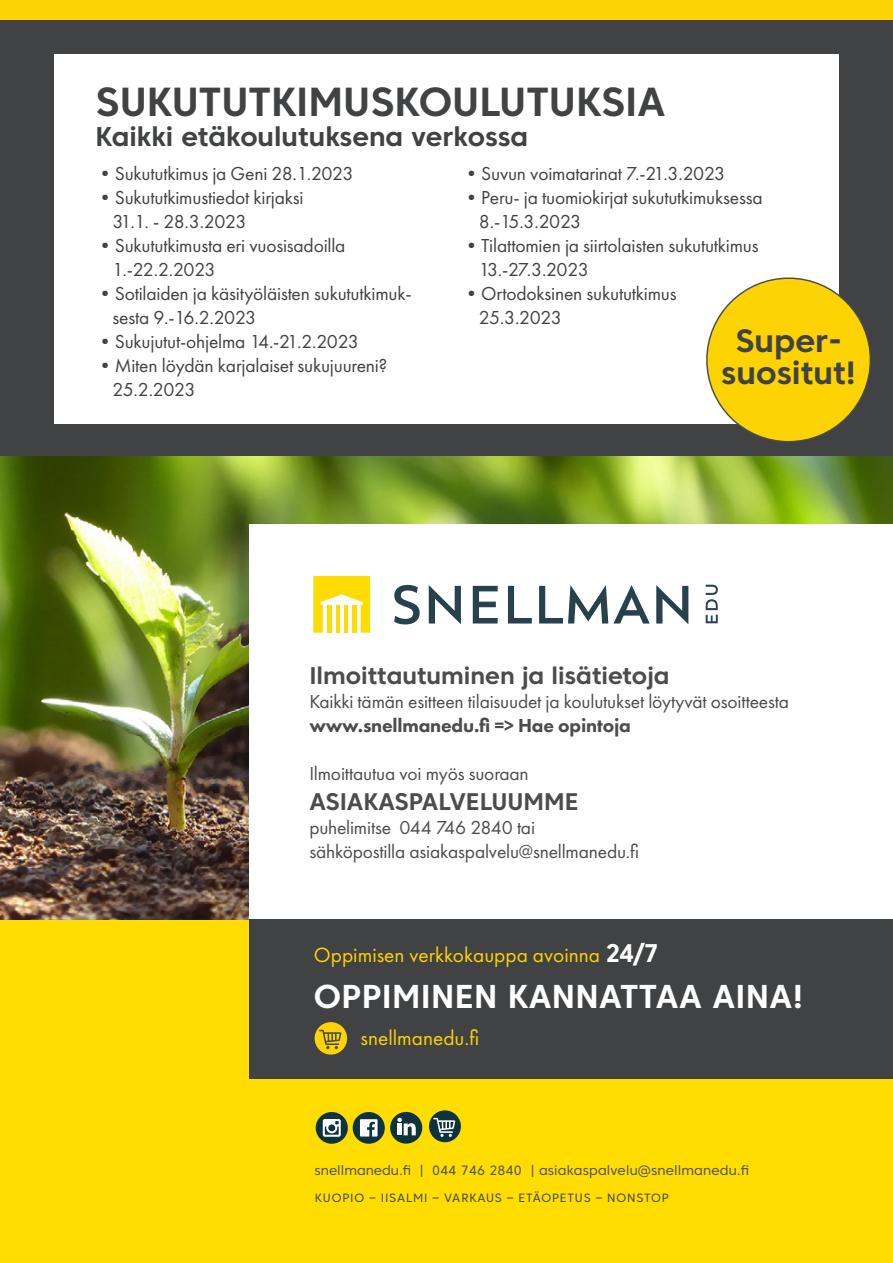
<style>
.page{position:relative;width:893px;height:1263px;background:#fff}
.page>*{position:absolute;margin:0;border:0;box-sizing:border-box;transform-origin:0 0}
.välitosake{font:700 40.5px "Core Sans C 65";color:#414243}
.t1{font:700 33px "Core Sans C 65";letter-spacing:.01em;color:#fff}
.välitosake-2{font:700 32.1px "Core Sans C 65";color:#414243}
.välitosake-3{font:700 27px "Core Sans C 65";color:#414243}
.välitosake-4{font:700 24px "Core Sans C 65";color:#4b4c4d}
.leipis{font:21.3px "Futura PT";color:#fed304}
.leipis-2{font:19.5px/24px "Futura PT";letter-spacing:-.01em;color:#414243}
.leipis-3{font:19.5px "Futura PT";letter-spacing:-.01em;color:#4b4c4d}
.leipis-4{font:800 19.5px "Futura PT";letter-spacing:-.01em;color:#4b4c4d}
.t2{font:13.5px "Core Sans C 45";letter-spacing:.01em;color:#57585a}
.välitosake-5{font:12px "Core Sans C 45";letter-spacing:.07em;color:#4b4c4d}
.s1{font-family:"Core Sans C 65";font-weight:700;font-size:25.5px;color:#fff}
</style>
<div class="page">
<div style="left:0;top:455px;width:893px;height:808px;background:#fd0"></div>
<img style="left:0;top:455px;width:893px;height:464px">
<div style="left:249px;top:524px;width:644px;height:555px;background:#fff"></div>
<svg style="left:429px;top:585px;width:32px;height:39px"></svg>
<svg style="left:473px;top:586px;width:25px;height:37px"></svg>
<svg style="left:394px;top:585px;width:26px;height:39px"></svg>
<svg style="left:508px;top:586px;width:24px;height:37px"></svg>
<svg style="left:539px;top:585px;width:111px;height:38px"></svg>
<svg style="left:656px;top:585px;width:32px;height:39px"></svg>
<svg style="left:706px;top:585px;width:12px;height:38px"></svg>
<svg style="left:313px;top:576px;width:57px;height:57px"></svg>
<hr style="left:344px;top:605px;width:4px;height:28px;background:#ffdc01">
<hr style="left:352px;top:605px;width:4px;height:28px;background:#ffdc01">
<hr style="left:336px;top:605px;width:4px;height:28px;background:#ffdc01">
<hr style="left:327px;top:605px;width:4px;height:28px;background:#ffdc01">
<div style="left:249px;top:919px;width:644px;height:160px;background:#414243"></div>
<div style="left:315px;top:1022px;width:32px;height:32px;background:#fed304;border-radius:50%"></div>
<svg style="left:319px;top:1030px;width:22px;height:19px"></svg>
<div style="left:429px;top:1110px;width:32px;height:32px;background:#0f323f;border-radius:50%"></div>
<svg style="left:433px;top:1118px;width:22px;height:19px"></svg>
<div style="left:316px;top:1112px;width:32px;height:31px;background:#0f323f;border-radius:50%"></div>
<svg style="left:323px;top:1119px;width:18px;height:18px"></svg>
<div style="left:353px;top:1112px;width:32px;height:31px;background:#0f323f;border-radius:50%"></div>
<svg style="left:360px;top:1119px;width:18px;height:17px"></svg>
<div style="left:390px;top:1112px;width:32px;height:31px;background:#0f323f;border-radius:50%"></div>
<svg style="left:397px;top:1118px;width:19px;height:17px"></svg>
<div style="left:0;top:0;width:893px;height:20px;background:#fed304"></div>
<div style="left:0;top:20px;width:893px;height:435px;background:#414243"></div>
<div style="left:54px;top:54px;width:785px;height:369px;background:#fff"></div>
<div style="left:707px;top:278px;width:163px;height:164px;background:#fed304;border-radius:50%"></div>
<p class="välitosake" style="left:96px;top:77px;width:571px">SUKUTUTKIMUSKOULUTUKSIA</p>
<p class="välitosake-3" style="left:96px;top:120px;width:434px">Kaikki etäkoulutuksena verkossa</p>
<p class="leipis-2" style="left:96px;top:161px;width:259px">•Sukututkimus ja Geni 28.1.2023</p>
<p class="leipis-2" style="left:113px;top:185px;width:193px;text-indent:-17px">•Sukututkimustiedot kirjaksi<br>31.1. - 28.3.2023</p>
<p class="leipis-2" style="left:113px;top:233px;width:235px;text-indent:-17px">•Sukututkimusta eri vuosisadoilla<br>1.-22.2.2023</p>
<p class="leipis-2" style="left:113px;top:281px;width:301px;text-indent:-17px">•Sotilaiden ja käsityöläisten sukututkimuk&shy;sesta 9.-16.2.2023</p>
<p class="leipis-2" style="left:96px;top:329px;width:265px">•Sukujutut-ohjelma 14.-21.2.2023</p>
<p class="leipis-2" style="left:113px;top:353px;width:276px;text-indent:-17px">•Miten löydän karjalaiset sukujuureni?<br>25.2.2023</p>
<p class="leipis-2" style="left:462px;top:161px;width:265px">•Suvun voimatarinat 7.-21.3.2023</p>
<p class="leipis-2" style="left:462px;top:185px;width:302px">•Peru- ja tuomiokirjat sukututkimuksessa</p>
<p class="leipis-2" style="left:479px;top:209px;width:104px">8.-15.3.2023</p>
<p class="leipis-2" style="left:462px;top:233px;width:298px">•Tilattomien ja siirtolaisten sukututkimus</p>
<p class="leipis-2" style="left:479px;top:257px;width:111px">13.-27.3.2023</p>
<p class="leipis-2" style="left:462px;top:281px;width:216px">•Ortodoksinen sukututkimus</p>
<p class="leipis-2" style="left:479px;top:305px;width:84px">25.3.2023</p>
<p class="välitosake-2" style="left:735px;top:321px;width:108px">Super-</p>
<p class="välitosake-2" style="left:721px;top:353px;width:136px">suositut!</p>
<p class="välitosake-4" style="left:309px;top:661px;width:362px">Ilmoittautuminen ja lisätietoja</p>
<p class="leipis-3" style="left:309px;top:690px;width:481px">Kaikki tämän esitteen tilaisuudet ja koulutukset löytyvät osoitteesta</p>
<p class="leipis-4" style="left:309px;top:713px;width:323px">www.snellmanedu.fi =&gt; Hae opintoja</p>
<p class="leipis-3" style="left:309px;top:762px;width:221px">Ilmoittautua voi myös suoraan</p>
<p class="välitosake-4" style="left:309px;top:787px;width:271px">ASIAKASPALVELUUMME</p>
<p class="leipis-3" style="left:309px;top:816px;width:227px">puhelimitse 044 746 2840 tai</p>
<p class="leipis-3" style="left:309px;top:840px;width:331px">sähköpostilla asiakaspalvelu@snellmanedu.fi</p>
<p class="leipis" style="left:314px;top:942px;width:346px">Oppimisen verkkokauppa avoinna <span class="s1">24/7</span></p>
<p class="t1" style="left:314px;top:976px;width:491px">OPPIMINEN KANNATTAA AINA!</p>
<p class="leipis" style="left:361px;top:1025px;width:120px">snellmanedu.fi</p>
<p class="t2" style="left:315px;top:1162px;width:436px">snellmanedu.fi | 044 746 2840 | asiakaspalvelu@snellmanedu.fi</p>
<p class="välitosake-5" style="left:315px;top:1190px;width:355px">KUOPIO – IISALMI – VARKAUS – ETÄOPETUS – NONSTOP</p>
</div>
